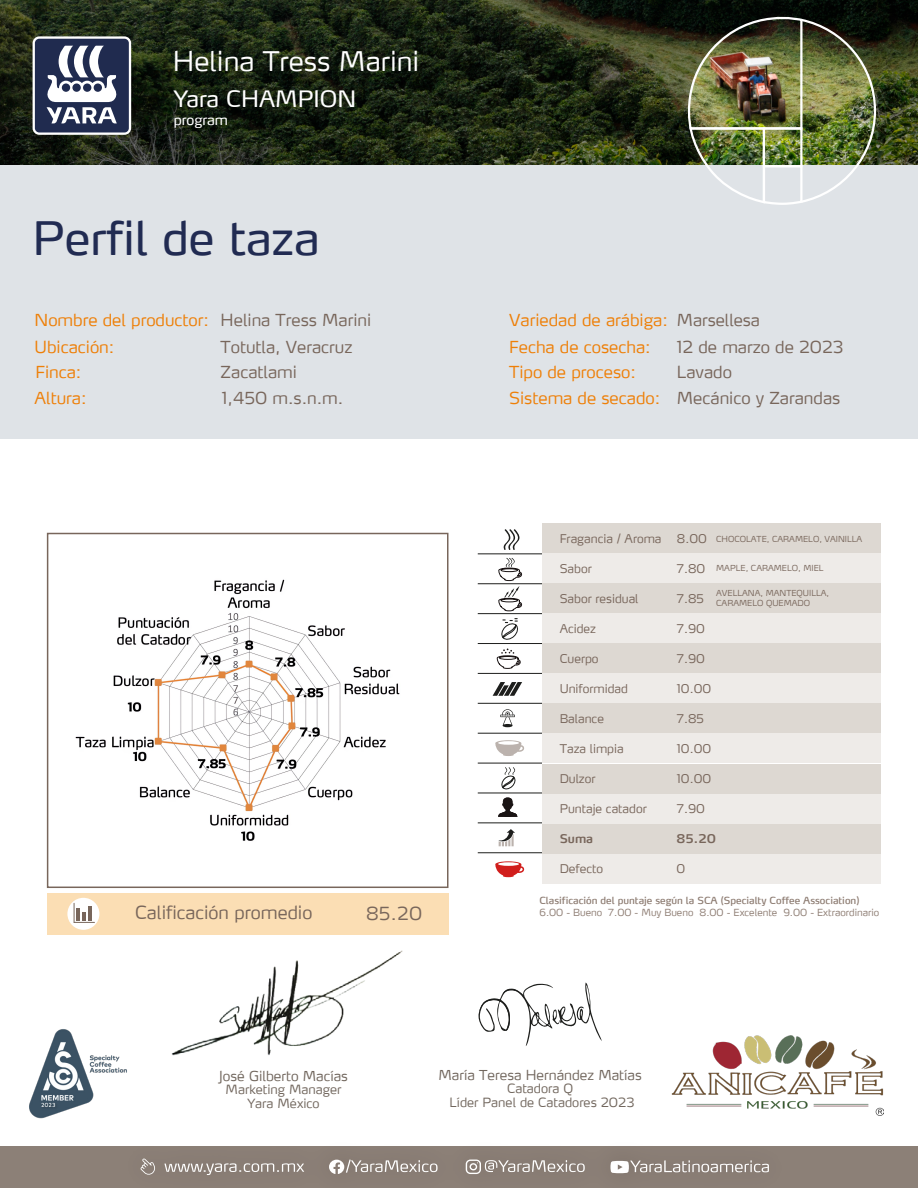
<style>
.page{position:relative;width:918px;height:1188px;background:#fff}
.page>*{position:absolute;margin:0;border:0;box-sizing:border-box;transform-origin:0 0}
.t1{font:46.05px "Yara Max LF";color:#212b52}
.t2{font:300 27px "Yara Max LF";color:#fff}
.t3{font:22.5px "Yara Max LF";color:#fff}
.t4{font:300 18px "Yara Max LF";color:#78665b}
.t5{font:300 16.5px/26.1px "Yara Max LF";color:#ee7f07}
.t6{font:300 16.5px/27px "Yara Max LF";color:#78665b}
.t7{font:13.95px "Yara Max LF";color:#fff}
.t8{font:300 13.65px "Yara Max LF";color:#71665d}
.t9{font:300 12.75px/13.6px "Yara Max LF";color:#71665d;text-align:center}
.t10{font:300 12px "Yara Max LF";color:#78665b}
.t11{font:600 12px "Yara Max LF";color:#78665b}
.t12{font:9.75px "Yara Max LF";color:#8d7c72}
.t13{font:300 9.75px "Yara Max LF";color:#8d7c72}
.t14{font:300 8.25px/9.9px "Yara Max LF";color:#78665b}
</style>
<div class="page">
<svg style="left:0;top:0;width:918px;height:165px;background:#1e2613"></svg>
<div style="left:0;top:165px;width:918px;height:273px;background:#dfe3e7"></div>
<img style="left:677px;top:7px;width:200px;height:198px">
<svg style="left:33px;top:36px;width:98px;height:99px"></svg>
<div style="left:35px;top:39px;width:94px;height:94px;background:#202b4f;border-radius:4px"></div>
<svg style="left:46px;top:46px;width:71px;height:77px"></svg>
<div style="left:83px;top:83px;width:8px;height:9px;background:#202b4f;border-radius:50%"></div>
<div style="left:72px;top:83px;width:9px;height:9px;background:#202b4f;border-radius:50%"></div>
<div style="left:94px;top:83px;width:8px;height:9px;background:#202b4f;border-radius:50%"></div>
<div style="left:62px;top:83px;width:8px;height:9px;background:#202b4f;border-radius:50%"></div>
<div style="left:47px;top:893px;width:402px;height:41px;background:#fbdeb4"></div>
<hr style="left:478px;top:554px;width:64px;height:1px;background:#1d1e1c">
<hr style="left:478px;top:583px;width:64px;height:1px;background:#1d1e1c">
<hr style="left:478px;top:613px;width:64px;height:1px;background:#1d1e1c">
<hr style="left:478px;top:643px;width:64px;height:1px;background:#1d1e1c">
<hr style="left:478px;top:673px;width:64px;height:1px;background:#1d1e1c">
<hr style="left:478px;top:703px;width:64px;height:1px;background:#1d1e1c">
<hr style="left:478px;top:733px;width:64px;height:1px;background:#1d1e1c">
<hr style="left:478px;top:763px;width:64px;height:1px;background:#1d1e1c">
<hr style="left:478px;top:793px;width:64px;height:1px;background:#1d1e1c">
<hr style="left:478px;top:823px;width:64px;height:1px;background:#1d1e1c">
<hr style="left:478px;top:853px;width:64px;height:1px;background:#1d1e1c">
<svg style="left:503px;top:529px;width:17px;height:21px"></svg>
<svg style="left:501px;top:767px;width:15px;height:23px"></svg>
<svg style="left:495px;top:740px;width:29px;height:16px"></svg>
<svg style="left:495px;top:861px;width:30px;height:16px"></svg>
<svg style="left:493px;top:682px;width:29px;height:14px"></svg>
<svg style="left:500px;top:709px;width:15px;height:18px"></svg>
<svg style="left:497px;top:618px;width:24px;height:51px"></svg>
<svg style="left:498px;top:558px;width:25px;height:53px"></svg>
<svg style="left:499px;top:829px;width:16px;height:17px"></svg>
<svg style="left:498px;top:797px;width:19px;height:20px"></svg>
<div style="left:67px;top:898px;width:32px;height:32px;background:#fff;border-radius:50%"></div>
<svg style="left:74px;top:903px;width:21px;height:20px"></svg>
<div style="left:47px;top:533px;width:401px;height:355px;border:2px solid #78665b"></div>
<div style="left:542px;top:553px;width:338px;height:30px;background:#eeebe8"></div>
<div style="left:542px;top:523px;width:338px;height:30px;background:#ddd8d2"></div>
<div style="left:542px;top:613px;width:338px;height:30px;background:#eeebe8"></div>
<div style="left:542px;top:583px;width:338px;height:30px;background:#ddd8d2"></div>
<div style="left:542px;top:673px;width:338px;height:30px;background:#eeebe8"></div>
<div style="left:542px;top:643px;width:338px;height:30px;background:#ddd8d2"></div>
<div style="left:542px;top:734px;width:338px;height:29px;background:#eeebe8"></div>
<div style="left:542px;top:703px;width:338px;height:30px;background:#ddd8d2"></div>
<div style="left:542px;top:794px;width:338px;height:30px;background:#eeebe8"></div>
<div style="left:542px;top:764px;width:338px;height:29px;background:#ddd8d2"></div>
<div style="left:542px;top:854px;width:338px;height:30px;background:#eeebe8"></div>
<div style="left:542px;top:824px;width:338px;height:30px;background:#ddd8d2"></div>
<svg style="left:478px;top:983px;width:124px;height:63px"></svg>
<img style="left:29px;top:1029px;width:98px;height:90px">
<img style="left:671px;top:1035px;width:212px;height:81px">
<img style="left:171px;top:950px;width:232px;height:106px">
<div style="left:0;top:1146px;width:918px;height:42px;background:#8c8077"></div>
<svg style="left:140px;top:1158px;width:15px;height:17px"></svg>
<svg style="left:164px;top:1163px;width:140px;height:12px"></svg>
<svg style="left:611px;top:1160px;width:158px;height:13px"></svg>
<svg style="left:329px;top:1160px;width:109px;height:14px"></svg>
<svg style="left:466px;top:1160px;width:119px;height:14px"></svg>
<img style="left:75px;top:579px;width:325px;height:262px">
<h2 class="t2" style="left:173px;top:44px;width:248px">Helina Tress Marini</h2>
<h3 class="t3" style="left:174px;top:85px;width:184px">Yara CHAMPION</h3>
<p class="t7" style="left:174px;top:111px;width:56px">program</p>
<h1 class="t1" style="left:33px;top:209px;width:289px">Perfil de taza</h1>
<h3 class="t6" style="left:677px;top:306px;width:168px">Marsellesa<br>12 de marzo de 2023</h3>
<h3 class="t5" style="left:35px;top:306px;width:176px">Nombre del productor:<br>Ubicación:<br>Finca:<br>Altura:</h3>
<h3 class="t5" style="left:509px;top:306px;width:160px">Variedad de arábiga:<br>Fecha de cosecha:<br>Tipo de proceso:<br>Sistema de secado:</h3>
<h3 class="t6" style="left:221px;top:306px;width:152px">Helina Tress Marini</h3>
<h3 class="t6" style="left:221px;top:358px;width:78px">Zacatlami</h3>
<h3 class="t6" style="left:221px;top:333px;width:133px">Totutla, Veracruz</h3>
<h3 class="t6" style="left:677px;top:358px;width:57px">Lavado</h3>
<h3 class="t6" style="left:222px;top:384px;width:123px">1,450 m.s.n.m.</h3>
<h3 class="t6" style="left:677px;top:384px;width:165px">Mecánico y Zarandas</h3>
<h3 class="t4" style="left:135px;top:901px;width:179px">Calificación promedio</h3>
<h3 class="t4" style="left:366px;top:902px;width:58px">85.20</h3>
<p class="t10" style="left:560px;top:531px;width:103px">Fragancia / Aroma</p>
<p class="t10" style="left:560px;top:561px;width:34px">Sabor</p>
<p class="t10" style="left:560px;top:591px;width:80px">Sabor residual</p>
<p class="t10" style="left:560px;top:621px;width:38px">Acidez</p>
<p class="t10" style="left:560px;top:651px;width:40px">Cuerpo</p>
<p class="t10" style="left:560px;top:681px;width:70px">Uniformidad</p>
<p class="t10" style="left:560px;top:711px;width:46px">Balance</p>
<p class="t10" style="left:560px;top:741px;width:65px">Taza limpia</p>
<p class="t10" style="left:560px;top:771px;width:37px">Dulzor</p>
<p class="t10" style="left:560px;top:801px;width:89px">Puntaje catador</p>
<p class="t11" style="left:560px;top:831px;width:35px">Suma</p>
<p class="t10" style="left:560px;top:861px;width:45px">Defecto</p>
<p class="t12" style="left:539px;top:895px;width:321px">Clasificación del puntaje según la SCA (Specialty Coffee Association)</p>
<p class="t13" style="left:539px;top:906px;width:341px">6.00 - Bueno 7.00 - Muy Bueno 8.00 - Excelente 9.00 - Extraordinario</p>
<p class="t10" style="left:677px;top:531px;width:31px">8.00</p>
<p class="t10" style="left:677px;top:561px;width:30px">7.80</p>
<p class="t10" style="left:677px;top:591px;width:29px">7.85</p>
<p class="t10" style="left:677px;top:621px;width:30px">7.90</p>
<p class="t10" style="left:677px;top:651px;width:30px">7.90</p>
<p class="t10" style="left:677px;top:681px;width:36px">10.00</p>
<p class="t10" style="left:677px;top:711px;width:29px">7.85</p>
<p class="t10" style="left:677px;top:741px;width:36px">10.00</p>
<p class="t10" style="left:677px;top:771px;width:36px">10.00</p>
<p class="t10" style="left:677px;top:801px;width:30px">7.90</p>
<p class="t14" style="left:716px;top:534px;width:148px">CHOCOLATE, CARAMELO, VAINILLA</p>
<p class="t14" style="left:716px;top:563px;width:109px">MAPLE, CARAMELO, MIEL</p>
<p class="t14" style="left:716px;top:587px;width:115px">AVELLANA, MANTEQUILLA,<br>CARAMELO QUEMADO</p>
<p class="t11" style="left:676px;top:831px;width:41px">85.20</p>
<p class="t10" style="left:676px;top:861px;width:10px">0</p>
<p class="t8" style="left:219px;top:1067px;width:130px">José Gilberto Macías</p>
<p class="t9" style="left:226px;top:1083px;width:117px">Marketing Manager<br>Yara México</p>
<p class="t8" style="left:439px;top:1066px;width:205px">María Teresa Hernández Matías</p>
<p class="t9" style="left:450px;top:1082px;width:186px">Catadora Q<br>Líder Panel de Catadores 2023</p>
</div>
